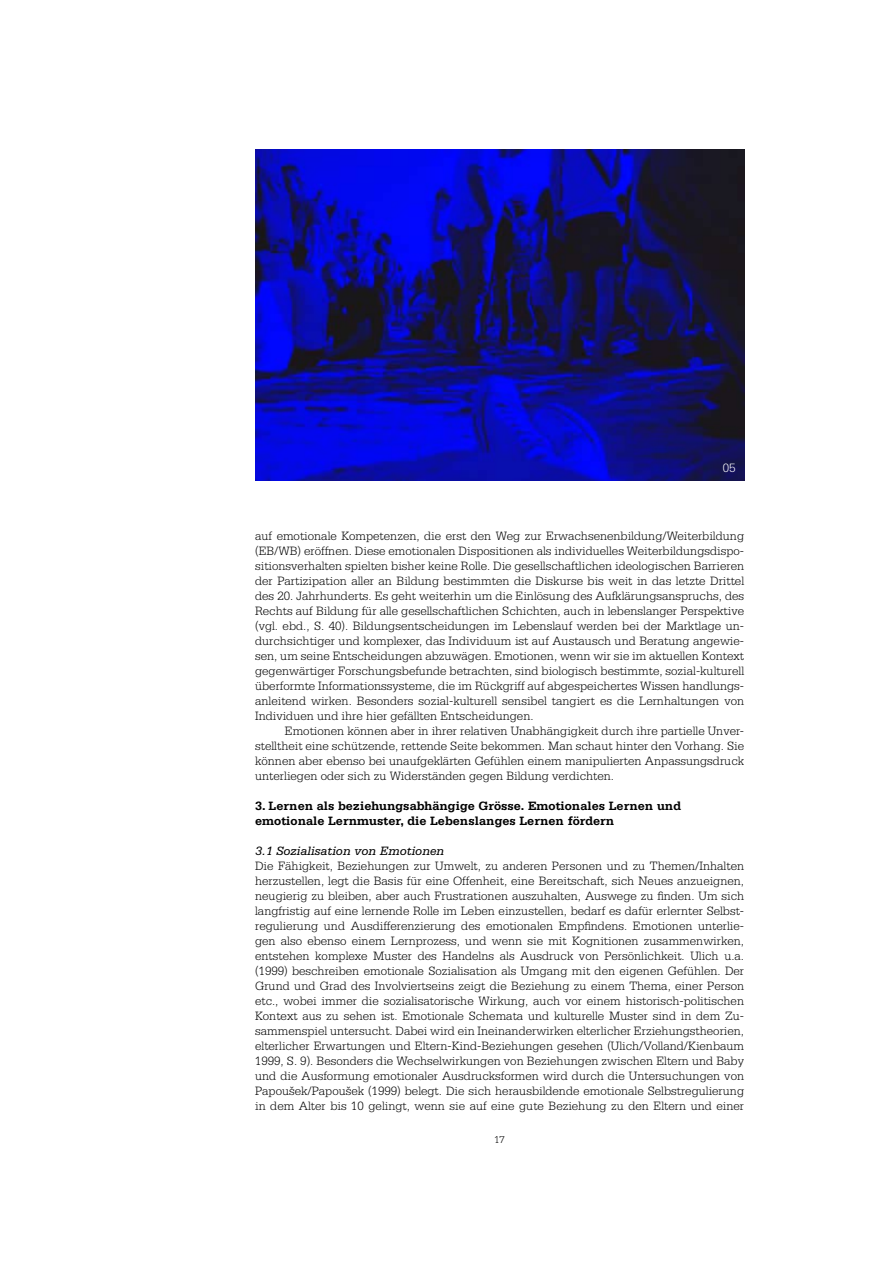
<style>
.page{position:relative;width:893px;height:1263px;background:#fff}
.page>*{position:absolute;margin:0;border:0;box-sizing:border-box;transform-origin:0 0}
.t1{font:300 12.75px/15px "Serifa Std";color:#000;text-align:justify}
.t2{font:700 12.75px/15px "Serifa Std";color:#000}
.t3{font:italic 12.75px "Serifa Std";color:#000}
.t4{font:300 12.75px "Serifa Std";color:#fff}
.t5{font:300 10.5px "Serifa Std";color:#000}
</style>
<div class="page">
<img style="left:255px;top:150px;width:489px;height:330px">
<p class="t4" style="left:723px;top:460px;width:14px">05</p>
<p class="t1" style="left:255px;top:528px;width:491px">auf emotionale Kompetenzen, die erst den Weg zur Erwachsenenbildung/Weiterbildung (EB/WB) eröffnen. Diese emotionalen Dispositionen als individuelles Weiterbildungsdispo&shy;sitionsverhalten spielten bisher keine Rolle. Die gesellschaftlichen ideologischen Barrieren der Partizipation aller an Bildung bestimmten die Diskurse bis weit in das letzte Drittel des 20. Jahrhunderts. Es geht weiterhin um die Einlösung des Aufklärungsanspruchs, des Rechts auf Bildung für alle gesellschaftlichen Schichten, auch in lebenslanger Perspektive (vgl. ebd., S. 40). Bildungsentscheidungen im Lebenslauf werden bei der Marktlage un&shy;durchsichtiger und komplexer, das Individuum ist auf Austausch und Beratung angewie&shy;sen, um seine Entscheidungen abzuwägen. Emotionen, wenn wir sie im aktuellen Kontext gegenwärtiger Forschungsbefunde betrachten, sind biologisch bestimmte, sozial-kulturell überformte Informationssysteme, die im Rückgriff auf abgespeichertes Wissen handlungs&shy;anleitend wirken. Besonders sozial-kulturell sensibel tangiert es die Lernhaltungen von Individuen und ihre hier gefällten Entscheidungen.</p>
<p class="t1" style="left:255px;top:723px;width:490px;text-indent:30px">Emotionen können aber in ihrer relativen Unabhängigkeit durch ihre partielle Unver&shy;stelltheit eine schützende, rettende Seite bekommen. Man schaut hinter den Vorhang. Sie können aber ebenso bei unaufgeklärten Gefühlen einem manipulierten Anpassungsdruck unterliegen oder sich zu Widerständen gegen Bildung verdichten.</p>
<p class="t2" style="left:255px;top:798px;width:427px">3. Lernen als beziehungsabhängige Grösse. Emotionales Lernen und emotionale Lernmuster, die Lebenslanges Lernen fördern</p>
<p class="t3" style="left:255px;top:844px;width:191px">3.1 Sozialisation von Emotionen</p>
<p class="t1" style="left:255px;top:858px;width:491px">Die Fähigkeit, Beziehungen zur Umwelt, zu anderen Personen und zu Themen/Inhalten herzustellen, legt die Basis für eine Offenheit, eine Bereitschaft, sich Neues anzueignen, neugierig zu bleiben, aber auch Frustrationen auszuhalten, Auswege zu finden. Um sich langfristig auf eine lernende Rolle im Leben einzustellen, bedarf es dafür erlernter Selbst&shy;regulierung und Ausdifferenzierung des emotionalen Empfindens. Emotionen unterlie&shy;gen also ebenso einem Lernprozess, und wenn sie mit Kognitionen zusammenwirken, entstehen komplexe Muster des Handelns als Ausdruck von Persönlichkeit. Ulich u.a. (1999) beschreiben emotionale Sozialisation als Umgang mit den eigenen Gefühlen. Der Grund und Grad des Involviertseins zeigt die Beziehung zu einem Thema, einer Person etc., wobei immer die sozialisatorische Wirkung, auch vor einem historisch-politischen Kontext aus zu sehen ist. Emotionale Schemata und kulturelle Muster sind in dem Zu&shy;sammenspiel untersucht. Dabei wird ein Ineinanderwirken elterlicher Erziehungstheorien, elterlicher Erwartungen und Eltern-Kind-Beziehungen gesehen (Ulich/Volland/Kienbaum 1999, S. 9). Besonders die Wechselwirkungen von Beziehungen zwischen Eltern und Baby und die Ausformung emotionaler Ausdrucksformen wird durch die Untersuchungen von Papoušek/Papoušek (1999) belegt. Die sich herausbildende emotionale Selbstregulierung in dem Alter bis 10 gelingt, wenn sie auf eine gute Beziehung zu den Eltern und einer</p>
<p class="t5" style="left:494px;top:1133px;width:12px">17</p>
</div>
